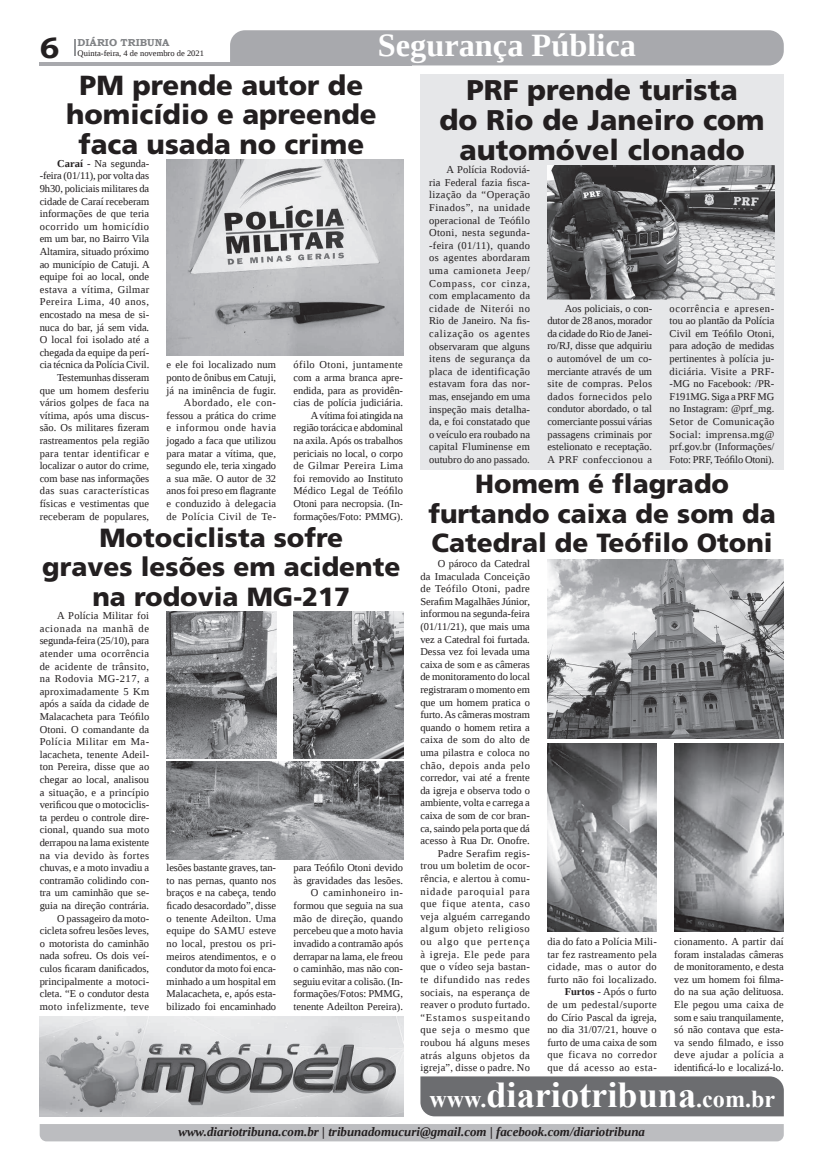
<style>
.page{position:relative;width:821px;height:1166px;background:#fff}
.page>*{position:absolute;margin:0;border:0;box-sizing:border-box;transform-origin:0 0}
.t1{font:700 36.4px "Times New Roman";color:#fff}
.t2{font:700 32.38px "Liberation Serif";color:#fff}
.t3{font:700 29.31px "Bookman Old Style";color:#231f20}
.t4{font:900 28.44px/29.8px "Frutiger LT Std";color:#231f20;text-align:center}
.t5{font:900 27.56px/29.8px "Frutiger LT Std";color:#231f20;text-align:center}
.t6{font:900 26.25px/29.8px "Frutiger LT Std";color:#231f20;text-align:center}
.t7{font:italic 700 12.95px "Liberation Serif";color:#231f20}
.t8{font:10.5px/12.6px "Liberation Serif";letter-spacing:.005em;color:#231f20;text-align:right}
.t9{font:10.5px/12.6px "Liberation Serif";letter-spacing:.025em;color:#231f20;text-align:right}
.t10{font:700 10.06px "Bookman Old Style";color:#808285}
.t11{font:8.4px "Liberation Serif";color:#231f20}
.s1{font-weight:700}
.s2{font-size:24.24px}
</style>
<div class="page">
<svg style="left:74px;top:39px;width:2px;height:17px"></svg>
<hr style="left:40px;top:62px;width:372px;height:3px;background:#a8a9ad">
<div style="left:230px;top:30px;width:554px;height:35px;background:#a8a9ad"></div>
<div style="left:40px;top:1124px;width:744px;height:17px;background:#bcbdc0"></div>
<div style="left:420px;top:74px;width:364px;height:396px;background:#e6e7e9"></div>
<img style="left:547px;top:166px;width:227px;height:134px">
<img style="left:547px;top:560px;width:237px;height:179px">
<img style="left:547px;top:743px;width:110px;height:189px">
<img style="left:674px;top:743px;width:110px;height:189px">
<div style="left:420px;top:1076px;width:364px;height:40px;background:#6c6d70"></div>
<img style="left:167px;top:612px;width:109px;height:146px">
<img style="left:294px;top:612px;width:109px;height:146px">
<img style="left:167px;top:762px;width:236px;height:97px">
<img style="left:167px;top:159px;width:236px;height:196px">
<img style="left:40px;top:1017px;width:363px;height:99px">
<h3 class="t3" style="left:40px;top:27px;width:21px">6</h3>
<p class="t10" style="left:78px;top:35px;width:93px">DIÁRIO TRIBUNA</p>
<p class="t11" style="left:78px;top:48px;width:128px">Quinta-feira, 4 de novembro de 2021</p>
<h2 class="t2" style="left:378px;top:24px;width:260px">Segurança Pública</h2>
<h3 class="t5" style="left:66px;top:70px;width:312px">PM prende autor de homicídio e apreende faca usada no crime</h3>
<p class="t8" style="left:40px;top:157px;width:112px"><span class="s1">Caraí</span> - Na segunda--feira (01/11), por volta das<br>9h30, policiais militares da cidade de Caraí receberam informações de que teria ocorrido um homicídio em um bar, no Bairro Vila<br>Altamira, situado próximo ao município de Catuji. A equipe foi ao local, onde estava a vítima, Gilmar<br>Pereira Lima, 40 anos, encostado na mesa de si&shy;nuca do bar, já sem vida.<br>O local foi isolado até a chegada da equipe da perí&shy;cia técnica da Polícia Civil.<br>Testemunhas disseram que um homem desferiu vários golpes de faca na vítima, após uma discus&shy;são. Os militares fizeram rastreamentos pela região para tentar identificar e localizar o autor do crime, com base nas informações das suas características físicas e vestimentas que receberam de populares,</p>
<p class="t8" style="left:167px;top:358px;width:111px">e ele foi localizado num ponto de ônibus em Catuji, já na iminência de fugir.<br>Abordado, ele con&shy;fessou a prática do crime e informou onde havia jogado a faca que utilizou para matar a vítima, que, segundo ele, teria xingado a sua mãe. O autor de 32 anos foi preso em flagrante e conduzido à delegacia de Polícia Civil de Te-</p>
<p class="t8" style="left:294px;top:358px;width:111px">ófilo Otoni, juntamente com a arma branca apre&shy;endida, para as providên&shy;cias de polícia judiciária.<br>A vítima foi atingida na região torácica e abdominal na axila. Após os trabalhos periciais no local, o corpo de Gilmar Pereira Lima foi removido ao Instituto<br>Médico Legal de Teófilo<br>Otoni para necropsia. (In&shy;formações/Foto: PMMG).</p>
<h3 class="t6" style="left:42px;top:522px;width:360px">Motociclista sofre<br>graves lesões em acidente na rodovia MG-217</h3>
<p class="t8" style="left:40px;top:609px;width:111px">A Polícia Militar foi acionada na manhã de segunda-feira (25/10), para atender uma ocorrência de acidente de trânsito, na Rodovia MG-217, a aproximadamente 5 Km após a saída da cidade de<br>Malacacheta para Teófilo<br>Otoni. O comandante da<br>Polícia Militar em Ma&shy;lacacheta, tenente Adeil&shy;ton Pereira, disse que ao chegar ao local, analisou a situação, e a princípio verificou que o motociclis&shy;ta perdeu o controle dire&shy;cional, quando sua moto derrapou na lama existente na via devido às fortes chuvas, e a moto invadiu a contramão colidindo con&shy;tra um caminhão que se&shy;guia na direção contrária.<br>O passageiro da moto&shy;cicleta sofreu lesões leves, o motorista do caminhão nada sofreu. Os dois veí&shy;culos ficaram danificados, principalmente a motoci&shy;cleta. “E o condutor desta moto infelizmente, teve</p>
<p class="t8" style="left:167px;top:861px;width:111px;text-align:justify">lesões bastante graves, tan&shy;to nas pernas, quanto nos braços e na cabeça, tendo ficado desacordado”, disse o tenente Adeilton. Uma equipe do SAMU esteve no local, prestou os pri&shy;meiros atendimentos, e o condutor da moto foi enca&shy;minhado a um hospital em Malacacheta, e, após esta&shy;bilizado foi encaminhado</p>
<p class="t8" style="left:294px;top:861px;width:111px">para Teófilo Otoni devido às gravidades das lesões.<br>O caminhoneiro in&shy;formou que seguia na sua mão de direção, quando percebeu que a moto havia invadido a contramão após derrapar na lama, ele freou o caminhão, mas não con&shy;seguiu evitar a colisão. (In&shy;formações/Fotos: PMMG, tenente Adeilton Pereira).</p>
<h3 class="t4" style="left:439px;top:75px;width:327px">PRF prende turista<br>do Rio de Janeiro com automóvel clonado</h3>
<p class="t8" style="left:429px;top:163px;width:102px;text-align:justify;text-indent:17px">A Polícia Rodoviá&shy;ria Federal fazia fisca&shy;lização da “Operação Finados”, na unidade operacional de Teófilo Otoni, nesta segunda--feira (01/11), quando os agentes abordaram uma camioneta Jeep/ Compass, cor cinza, com emplacamento da cidade de Niterói no Rio de Janeiro. Na fis&shy;calização os agentes observaram que alguns itens de segurança da placa de identificação estavam fora das nor&shy;mas, ensejando em uma inspeção mais detalha&shy;da, e foi constatado que o veículo era roubado na capital Fluminense em outubro do ano passado.</p>
<p class="t8" style="left:547px;top:302px;width:106px;text-align:justify;text-indent:17px">Aos policiais, o con&shy;dutor de 28 anos, morador da cidade do Rio de Janei&shy;ro/RJ, disse que adquiriu o automóvel de um co&shy;merciante através de um site de compras. Pelos dados fornecidos pelo condutor abordado, o tal comerciante possui várias passagens criminais por estelionato e receptação.<br>A PRF confeccionou a</p>
<p class="t8" style="left:670px;top:302px;width:106px;text-align:justify">ocorrência e apresen&shy;tou ao plantão da Polícia Civil em Teófilo Otoni, para adoção de medidas pertinentes à polícia ju&shy;diciária. Visite a PRF--MG no Facebook: /PR-F191MG. Siga a PRF MG no Instagram: @prf_mg.<br>Setor de Comunicação Social: imprensa.mg@ prf.gov.br (Informações/ Foto: PRF, Teófilo Otoni).</p>
<h3 class="t6" style="left:428px;top:469px;width:349px">Homem é flagrado furtando caixa de som da<br>Catedral de Teófilo Otoni</h3>
<p class="t8" style="left:420px;top:557px;width:111px">O pároco da Catedral<br>da Imaculada Conceição de Teófilo Otoni, padre<br>Serafim Magalhães Júnior, informou na segunda-feira (01/11/21), que mais uma vez a Catedral foi furtada.<br>Dessa vez foi levada uma caixa de som e as câmeras de monitoramento do local registraram o momento em que um homem pratica o furto. As câmeras mostram quando o homem retira a caixa de som do alto de uma pilastra e coloca no chão, depois anda pelo corredor, vai até a frente da igreja e observa todo o ambiente, volta e carrega a caixa de som de cor bran&shy;ca, saindo pela porta que dá acesso à Rua Dr. Onofre.<br>Padre Serafim regis&shy;trou um boletim de ocor&shy;rência, e alertou à comu&shy;nidade paroquial para que fique atenta, caso veja alguém carregando algum objeto religioso ou algo que pertença à igreja. Ele pede para que o vídeo seja bastan&shy;te difundido nas redes sociais, na esperança de reaver o produto furtado. “Estamos suspeitando que seja o mesmo que roubou há alguns meses atrás alguns objetos da igreja”, disse o padre. No</p>
<p class="t9" style="left:547px;top:935px;width:111px">dia do fato a Polícia Mili&shy;tar fez rastreamento pela cidade, mas o autor do furto não foi localizado.<br><span class="s1">Furtos</span> - Após o furto<br>de um pedestal/suporte do Círio Pascal da igreja, no dia 31/07/21, houve o furto de uma caixa de som que ficava no corredor que dá acesso ao esta-</p>
<p class="t8" style="left:674px;top:935px;width:111px;text-align:justify">cionamento. A partir daí foram instaladas câmeras de monitoramento, e desta vez um homem foi filma&shy;do na sua ação delituosa.<br>Ele pegou uma caixa de som e saiu tranquilamente, só não contava que esta&shy;va sendo filmado, e isso deve ajudar a polícia a identificá-lo e localizá-lo.</p>
<h1 class="t1" style="left:429px;top:1068px;width:347px"><span class="s2">www.</span>diariotribuna<span class="s2">.com.br</span></h1>
<p class="t7" style="left:178px;top:1123px;width:468px">www.diariotribuna.com.br | tribunadomucuri@gmail.com | facebook.com/diariotribuna</p>
</div>
